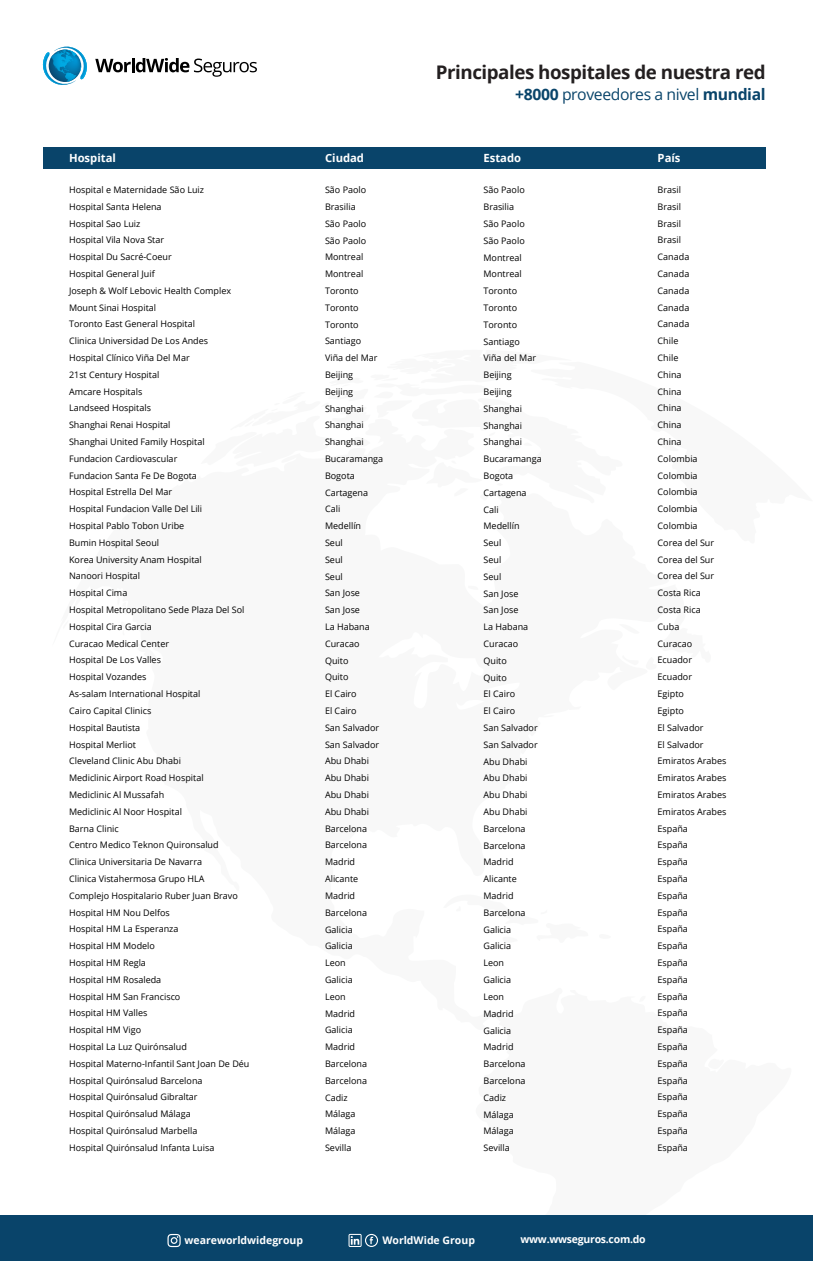
<style>
.page{position:relative;width:813px;height:1261px;background:#fff}
.page>*{position:absolute;margin:0;border:0;box-sizing:border-box;transform-origin:0 0}
.t1{font:700 18.75px "Open Sans";letter-spacing:-.025em;color:#231f20}
.t2{font:15.75px "Open Sans";letter-spacing:-.025em;color:#09446a}
.t3{font:700 11.25px "Open Sans";color:#fff}
.t4{font:700 10.5px "Open Sans";color:#fff}
.t5{font:700 10.5px "Open Sans";letter-spacing:-.025em;color:#fff}
.t6{font:9px/16.8px "Open Sans";color:#000}
.s1{font-weight:700}
</style>
<div class="page">
<div style="left:43px;top:147px;width:722px;height:22px;background:#09446a"></div>
<div style="left:0;top:1215px;width:812px;height:46px;background:#09446a"></div>
<svg style="left:42px;top:46px;width:215px;height:39px"></svg>
<svg style="left:348px;top:1234px;width:30px;height:13px"></svg>
<svg style="left:167px;top:1234px;width:14px;height:13px"></svg>
<h1 class="t1" style="left:436px;top:59px;width:331px">Principales hospitales de nuestra red</h1>
<h2 class="t2" style="left:515px;top:84px;width:252px"><span class="s1">+8000</span> proveedores a nivel <span class="s1">mundial</span></h2>
<p class="t3" style="left:69px;top:150px;width:48px">Hospital</p>
<p class="t3" style="left:325px;top:150px;width:41px">Ciudad</p>
<p class="t3" style="left:483px;top:150px;width:39px">Estado</p>
<p class="t3" style="left:657px;top:150px;width:24px">País</p>
<p class="t6" style="left:657px;top:181px;width:70px">Brasil<br>Brasil<br>Brasil<br>Brasil<br>Canada<br>Canada<br>Canada<br>Canada<br>Canada<br>Chile<br>Chile<br>China<br>China<br>China<br>China<br>China<br>Colombia<br>Colombia<br>Colombia<br>Colombia<br>Colombia<br>Corea del Sur<br>Corea del Sur<br>Corea del Sur<br>Costa Rica<br>Costa Rica<br>Cuba<br>Curacao<br>Ecuador<br>Ecuador<br>Egipto<br>Egipto<br>El Salvador<br>El Salvador<br>Emiratos Arabes<br>Emiratos Arabes<br>Emiratos Arabes<br>Emiratos Arabes<br>España<br>España<br>España<br>España<br>España<br>España<br>España<br>España<br>España<br>España<br>España<br>España<br>España<br>España<br>España<br>España<br>España<br>España<br>España<br>España</p>
<p class="t6" style="left:69px;top:181px;width:182px">Hospital e Maternidade São Luiz<br>Hospital Santa Helena<br>Hospital Sao Luiz<br>Hospital Vila Nova Star<br>Hospital Du Sacré-Coeur<br>Hospital General Juif<br>Joseph &amp; Wolf Lebovic Health Complex<br>Mount Sinai Hospital<br>Toronto East General Hospital<br>Clinica Universidad De Los Andes<br>Hospital Clínico Viña Del Mar<br>21st Century Hospital<br>Amcare Hospitals<br>Landseed Hospitals<br>Shanghai Renai Hospital<br>Shanghai United Family Hospital<br>Fundacion Cardiovascular<br>Fundacion Santa Fe De Bogota<br>Hospital Estrella Del Mar<br>Hospital Fundacion Valle Del Lili<br>Hospital Pablo Tobon Uribe<br>Bumin Hospital Seoul<br>Korea University Anam Hospital<br>Nanoori Hospital<br>Hospital Cima<br>Hospital Metropolitano Sede Plaza Del Sol<br>Hospital Cira Garcia<br>Curacao Medical Center<br>Hospital De Los Valles<br>Hospital Vozandes<br>As-salam International Hospital<br>Cairo Capital Clinics<br>Hospital Bautista<br>Hospital Merliot<br>Cleveland Clinic Abu Dhabi<br>Mediclinic Airport Road Hospital<br>Mediclinic Al Mussafah<br>Mediclinic Al Noor Hospital<br>Barna Clinic<br>Centro Medico Teknon Quironsalud<br>Clinica Universitaria De Navarra<br>Clinica Vistahermosa Grupo HLA<br>Complejo Hospitalario Ruber Juan Bravo<br>Hospital HM Nou Delfos<br>Hospital HM La Esperanza<br>Hospital HM Modelo<br>Hospital HM Regla<br>Hospital HM Rosaleda<br>Hospital HM San Francisco<br>Hospital HM Valles<br>Hospital HM Vigo<br>Hospital La Luz Quirónsalud<br>Hospital Materno-Infantil Sant Joan De Déu<br>Hospital Quirónsalud Barcelona<br>Hospital Quirónsalud Gibraltar<br>Hospital Quirónsalud Málaga<br>Hospital Quirónsalud Marbella<br>Hospital Quirónsalud Infanta Luisa</p>
<p class="t6" style="left:325px;top:181px;width:60px">São Paolo<br>Brasilia<br>São Paolo<br>São Paolo<br>Montreal<br>Montreal<br>Toronto<br>Toronto<br>Toronto<br>Santiago<br>Viña del Mar<br>Beijing<br>Beijing<br>Shanghai<br>Shanghai<br>Shanghai<br>Bucaramanga<br>Bogota<br>Cartagena<br>Cali<br>Medellín<br>Seul<br>Seul<br>Seul<br>San Jose<br>San Jose<br>La Habana<br>Curacao<br>Quito<br>Quito<br>El Cairo<br>El Cairo<br>San Salvador<br>San Salvador<br>Abu Dhabi<br>Abu Dhabi<br>Abu Dhabi<br>Abu Dhabi<br>Barcelona<br>Barcelona<br>Madrid<br>Alicante<br>Madrid<br>Barcelona<br>Galicia<br>Galicia<br>Leon<br>Galicia<br>Leon<br>Madrid<br>Galicia<br>Madrid<br>Barcelona<br>Barcelona<br>Cadiz<br>Málaga<br>Málaga<br>Sevilla</p>
<p class="t6" style="left:483px;top:181px;width:60px">São Paolo<br>Brasilia<br>São Paolo<br>São Paolo<br>Montreal<br>Montreal<br>Toronto<br>Toronto<br>Toronto<br>Santiago<br>Viña del Mar<br>Beijing<br>Beijing<br>Shanghai<br>Shanghai<br>Shanghai<br>Bucaramanga<br>Bogota<br>Cartagena<br>Cali<br>Medellín<br>Seul<br>Seul<br>Seul<br>San Jose<br>San Jose<br>La Habana<br>Curacao<br>Quito<br>Quito<br>El Cairo<br>El Cairo<br>San Salvador<br>San Salvador<br>Abu Dhabi<br>Abu Dhabi<br>Abu Dhabi<br>Abu Dhabi<br>Barcelona<br>Barcelona<br>Madrid<br>Alicante<br>Madrid<br>Barcelona<br>Galicia<br>Galicia<br>Leon<br>Galicia<br>Leon<br>Madrid<br>Galicia<br>Madrid<br>Barcelona<br>Barcelona<br>Cadiz<br>Málaga<br>Málaga<br>Sevilla</p>
<p class="t4" style="left:185px;top:1233px;width:120px">weareworldwidegroup</p>
<p class="t4" style="left:382px;top:1233px;width:94px">WorldWide Group</p>
<p class="t5" style="left:520px;top:1231px;width:127px">www.wwseguros.com.do</p>
</div>
